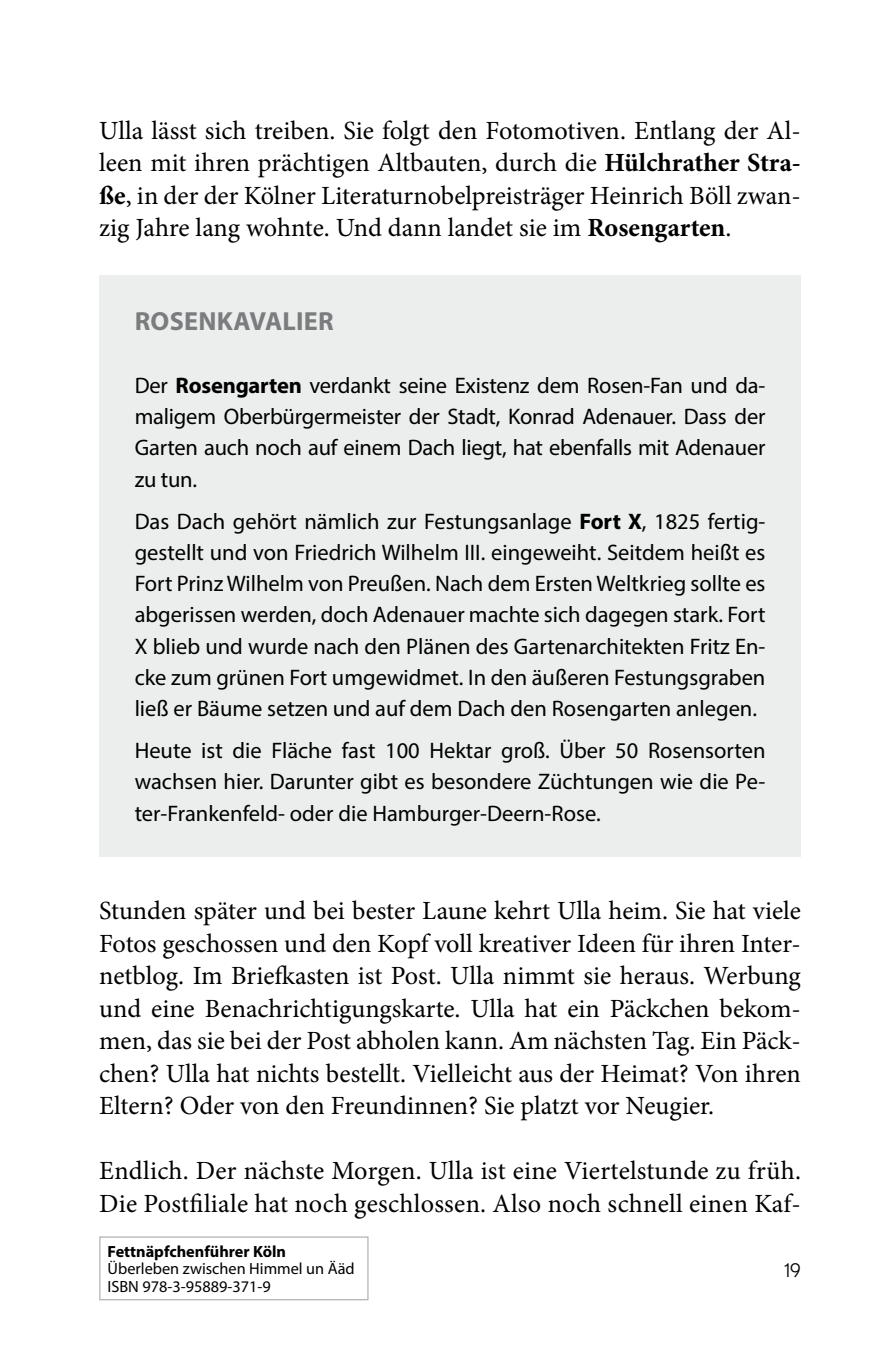
<style>
.page{position:relative;width:886px;height:1347px;background:#fff}
.page>*{position:absolute;margin:0;border:0;box-sizing:border-box;transform-origin:0 0}
.CB-p1{font:26.25px/32.5px "Minion Pro";color:#000;text-align:justify}
.CB-p1__10{font:26.25px/32.5px "Minion Pro";letter-spacing:.01em;color:#000}
.CB-s1-h1{font:700 26.25px "Myriad Pro";letter-spacing:.01em;color:#7b7c7e}
.CB-s1-p{font:22.5px/31.2px "Myriad Pro";color:#000;text-align:justify}
.CB-s1-p1_-_10{font:22.5px/31.2px "Myriad Pro";letter-spacing:-.01em;color:#000;text-align:justify}
.CB-s1-p-last{font:22.5px/31.2px "Myriad Pro";color:#000;text-align:justify}
.t1{font:18.75px "Nobel";color:#000}
.t2{font:16.25px/17.5px "Myriad Pro";color:#000}
.t3{font:700 16.25px "Myriad Pro";color:#000}
.s1{font-weight:700}
</style>
<div class="page">
<div style="left:99px;top:275px;width:702px;height:97px;background:#eceded"></div>
<div style="left:99px;top:340px;width:702px;height:183px;background:#eceded"></div>
<div style="left:99px;top:476px;width:702px;height:276px;background:#eceded"></div>
<div style="left:99px;top:705px;width:702px;height:151px;background:#eceded"></div>
<div style="left:99px;top:1236px;width:270px;height:64px;border:1px solid #b1b3b4"></div>
<p class="CB-p1" style="left:99px;top:114px;width:703px">Ulla lässt sich treiben. Sie folgt den Fotomotiven. Entlang der Al&shy;leen mit ihren prächtigen Altbauten, durch die <span class="s1">Hülchrather Stra&shy;ße</span>, in der der Kölner Literaturnobelpreisträger Heinrich Böll zwan&shy;zig Jahre lang wohnte. Und dann landet sie im <span class="s1">Rosengarten</span>.</p>
<p class="CB-s1-h1" style="left:135px;top:304px;width:200px">ROSENKAVALIER</p>
<p class="CB-s1-p1_-_10" style="left:135px;top:369px;width:632px">Der <span class="s1">Rosengarten</span> verdankt seine Existenz dem Rosen-Fan und da&shy;maligem Oberbürgermeister der Stadt, Konrad Adenauer. Dass der Garten auch noch auf einem Dach liegt, hat ebenfalls mit Adenauer zu tun.</p>
<p class="CB-s1-p" style="left:135px;top:505px;width:632px">Das Dach gehört nämlich zur Festungsanlage <span class="s1">Fort X</span>, 1825 fertig&shy;gestellt und von Friedrich Wilhelm III. eingeweiht. Seitdem heißt es Fort Prinz Wilhelm von Preußen. Nach dem Ersten Weltkrieg sollte es abgerissen werden, doch Adenauer machte sich dagegen stark. Fort X blieb und wurde nach den Plänen des Gartenarchitekten Fritz En&shy;cke zum grünen Fort umgewidmet. In den äußeren Festungsgraben ließ er Bäume setzen und auf dem Dach den Rosengarten anlegen.</p>
<p class="CB-s1-p-last" style="left:135px;top:734px;width:632px">Heute ist die Fläche fast 100 Hektar groß. Über 50 Rosensorten wachsen hier. Darunter gibt es besondere Züchtungen wie die Pe&shy;ter-Frankenfeld- oder die Hamburger-Deern-Rose.</p>
<p class="CB-p1" style="left:99px;top:894px;width:703px">Stunden später und bei bester Laune kehrt Ulla heim. Sie hat viele Fotos geschossen und den Kopf voll kreativer Ideen für ihren Inter&shy;netblog. Im Briefkasten ist Post. Ulla nimmt sie heraus. Werbung und eine Benachrichtigungskarte. Ulla hat ein Päckchen bekom&shy;men, das sie bei der Post abholen kann. Am nächsten Tag. Ein Päck&shy;chen? Ulla hat nichts bestellt. Vielleicht aus der Heimat? Von ihren Eltern? Oder von den Freundinnen? Sie platzt vor Neugier.</p>
<p class="CB-p1__10" style="left:99px;top:1154px;width:703px">Endlich. Der nächste Morgen. Ulla ist eine Viertelstunde zu früh.<br>Die Postfiliale hat noch geschlossen. Also noch schnell einen Kaf-</p>
<p class="t3" style="left:108px;top:1240px;width:180px">Fettnäpfchenführer Köln</p>
<p class="t2" style="left:108px;top:1260px;width:249px">Überleben zwischen Himmel un Ääd<br>ISBN 978-3-95889-371-9</p>
<p class="t1" style="left:784px;top:1259px;width:18px">19</p>
</div>
